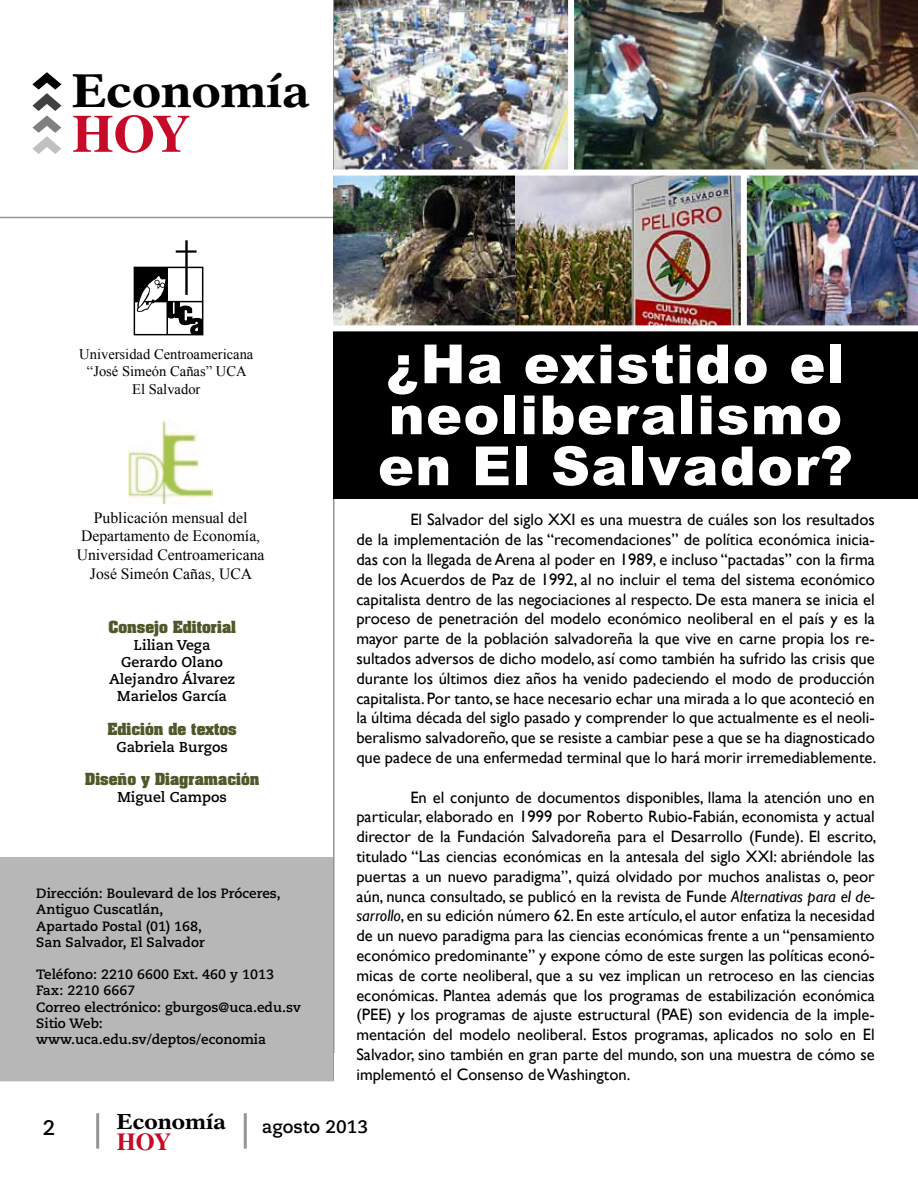
<style>
.page{position:relative;width:918px;height:1188px;background:#fff}
.page>*{position:absolute;margin:0;border:0;box-sizing:border-box;transform-origin:0 0}
.t1{font:900 54px/51px "Arial";letter-spacing:.025em;color:#fff}
.t2{font:700 53.25px "Times";color:#c60a27}
.t3{font:700 47.4px "New Aster";color:#000}
.t4{font:700 24.45px "Times";color:#c60a27}
.t5{font:700 21.75px "New Aster";color:#000}
.t6{font:700 21px "Caecilia LT Std";color:#000}
.t7{font:700 18px "Caecilia LT Std";color:#000}
.t8{font:16.5px/19.8px "Gill Sans";color:#000;text-align:justify}
.t9{font:15.75px/18.9px "Times New Roman";color:#000;text-align:center}
.t10{font:14.55px/17.4px "Times New Roman";color:#000;text-align:center}
.t11{font:700 14.25px/17.1px "Caecilia LT Std";color:#000;text-align:center}
.t12{font:700 14.25px "Aachen";color:#4f582a}
.t13{font:700 13.5px/16.2px "Caecilia LT Std";color:#000}
.s1{font-style:italic}
</style>
<div class="page">
<hr style="left:96px;top:1113px;width:3px;height:36px;background:#959595">
<hr style="left:244px;top:1113px;width:3px;height:36px;background:#959595">
<hr style="left:0;top:1080px;width:837px;height:2px;background:#959595">
<svg style="left:134px;top:240px;width:69px;height:95px"></svg>
<img style="left:129px;top:420px;width:83px;height:83px">
<hr style="left:0;top:217px;width:333px;height:1px;background:#959595">
<div style="left:0;top:857px;width:333px;height:224px;background:#b7b7b7"></div>
<hr style="left:333px;top:0;width:1px;height:1081px;background:#959595">
<svg style="left:32px;top:72px;width:29px;height:82px"></svg>
<div style="left:335px;top:1053px;width:583px;height:41px;background:#fff"></div>
<img style="left:747px;top:176px;width:171px;height:149px">
<img style="left:514px;top:176px;width:227px;height:149px">
<img style="left:574px;top:0;width:344px;height:170px">
<img style="left:333px;top:176px;width:181px;height:149px">
<img style="left:334px;top:0;width:234px;height:170px">
<div style="left:333px;top:170px;width:585px;height:6px;background:#fff"></div>
<div style="left:333px;top:326px;width:585px;height:173px;background:#000"></div>
<div style="left:333px;top:325px;width:585px;height:6px;background:#fff"></div>
<h3 class="t3" style="left:71px;top:62px;width:240px">Economía</h3>
<h2 class="t2" style="left:72px;top:102px;width:120px">HOY</h2>
<p class="t10" style="left:79px;top:345px;width:176px">Universidad Centroamericana “José Simeón Cañas” UCA<br>El Salvador</p>
<p class="t9" style="left:77px;top:508px;width:189px">Publicación mensual del<br>Departamento de Economía,<br>Universidad Centroamericana<br>José Simeón Cañas, UCA</p>
<p class="t12" style="left:108px;top:616px;width:129px">Consejo Editorial</p>
<p class="t11" style="left:109px;top:636px;width:128px">Lilian Vega<br>Gerardo Olano<br>Alejandro Álvarez<br>Marielos García</p>
<p class="t12" style="left:108px;top:719px;width:131px">Edición de textos</p>
<p class="t11" style="left:117px;top:739px;width:113px">Gabriela Burgos</p>
<p class="t12" style="left:85px;top:769px;width:176px">Diseño y Diagramación</p>
<p class="t11" style="left:117px;top:789px;width:111px">Miguel Campos</p>
<p class="t13" style="left:36px;top:886px;width:246px">Dirección: Boulevard de los Próceres,<br>Antiguo Cuscatlán,<br>Apartado Postal (01) 168,<br>San Salvador, El Salvador</p>
<p class="t13" style="left:36px;top:967px;width:266px">Teléfono: 2210 6600 Ext. 460 y 1013<br>Fax: 2210 6667<br>Correo electrónico: gburgos@uca.edu.sv<br>Sitio Web: www.uca.edu.sv/deptos/economia</p>
<h1 class="t1" style="left:378px;top:337px;width:476px">¿Ha existido el neoliberalismo en El Salvador?</h1>
<p class="t8" style="left:356px;top:510px;width:522px;text-indent:54px">El Salvador del siglo XXI es una muestra de cuáles son los resultados de la implementación de las “recomendaciones” de política económica inicia&shy;das con la llegada de Arena al poder en 1989, e incluso “pactadas” con la firma de los Acuerdos de Paz de 1992, al no incluir el tema del sistema económico capitalista dentro de las negociaciones al respecto. De esta manera se inicia el proceso de penetración del modelo económico neoliberal en el país y es la mayor parte de la población salvadoreña la que vive en carne propia los re&shy;sultados adversos de dicho modelo, así como también ha sufrido las crisis que durante los últimos diez años ha venido padeciendo el modo de producción capitalista. Por tanto, se hace necesario echar una mirada a lo que aconteció en la última década del siglo pasado y comprender lo que actualmente es el neoli&shy;beralismo salvadoreño, que se resiste a cambiar pese a que se ha diagnosticado que padece de una enfermedad terminal que lo hará morir irremediablemente.</p>
<p class="t8" style="left:356px;top:788px;width:522px;text-indent:54px">En el conjunto de documentos disponibles, llama la atención uno en particular, elaborado en 1999 por Roberto Rubio-Fabián, economista y actual director de la Fundación Salvadoreña para el Desarrollo (Funde). El escrito, titulado “Las ciencias económicas en la antesala del siglo XXI: abriéndole las puertas a un nuevo paradigma”, quizá olvidado por muchos analistas o, peor aún, nunca consultado, se publicó en la revista de Funde <span class="s1">Alternativas para el de&shy;sarrollo</span>, en su edición número 62. En este artículo, el autor enfatiza la necesidad de un nuevo paradigma para las ciencias económicas frente a un “pensamiento económico predominante” y expone cómo de este surgen las políticas econó&shy;micas de corte neoliberal, que a su vez implican un retroceso en las ciencias económicas. Plantea además que los programas de estabilización económica (PEE) y los programas de ajuste estructural (PAE) son evidencia de la imple&shy;mentación del modelo neoliberal. Estos programas, aplicados no solo en El Salvador, sino también en gran parte del mundo, son una muestra de cómo se implementó el Consenso de Washington.</p>
<h3 class="t5" style="left:117px;top:1108px;width:111px">Economía</h3>
<p class="t6" style="left:43px;top:1116px;width:14px">2</p>
<p class="t7" style="left:262px;top:1116px;width:108px">agosto 2013</p>
<h3 class="t4" style="left:117px;top:1127px;width:56px">HOY</h3>
</div>
